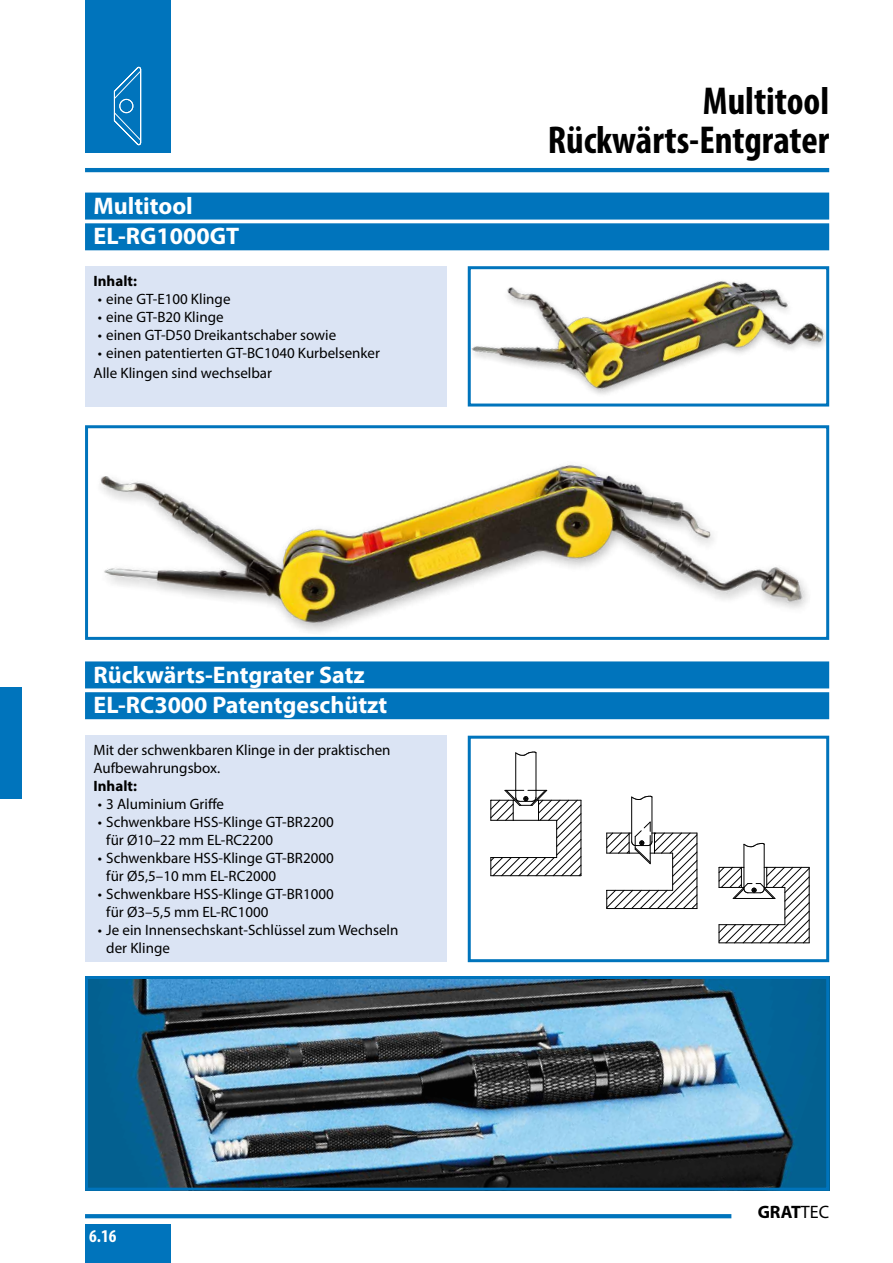
<style>
.page{position:relative;width:893px;height:1263px;background:#fff}
.page>*{position:absolute;margin:0;border:0;box-sizing:border-box;transform-origin:0 0}
.t1{font:700 condensed 39px/39px "Myriad Pro";color:#000;text-align:right}
.t2{font:700 24px/30.8px "Myriad Pro";color:#fff}
.t3{font:700 18px "Myriad Pro";color:#000}
.t4{font:700 condensed 18px "Myriad Pro";color:#fff}
.t5{font:15px/18px "Myriad Pro";color:#000}
.t6{font:700 15px "Myriad Pro";color:#000}
.s1{font-weight:400}
</style>
<div class="page">
<hr style="left:85px;top:168px;width:744px;height:4px;background:#0074bc">
<svg style="left:85px;top:1214px;width:646px;height:4px;fill:#0074bc"></svg>
<div style="left:85px;top:0;width:85px;height:153px;background:#0074bc"></div>
<div style="left:85px;top:1225px;width:85px;height:38px;background:#0074bc"></div>
<div style="left:0;top:687px;width:21px;height:112px;background:#0074bc"></div>
<hr style="left:744px;top:844px;width:1px;height:45px;background:#000">
<hr style="left:764px;top:844px;width:1px;height:45px;background:#000">
<svg style="left:743px;top:843px;width:22px;height:4px"></svg>
<svg style="left:719px;top:867px;width:91px;height:76px"></svg>
<hr style="left:631px;top:797px;width:1px;height:44px;background:#000">
<hr style="left:652px;top:797px;width:1px;height:44px;background:#000">
<svg style="left:631px;top:796px;width:21px;height:4px"></svg>
<hr style="left:697px;top:833px;width:1px;height:75px;background:#000">
<svg style="left:606px;top:822px;width:91px;height:87px"></svg>
<hr style="left:581px;top:800px;width:1px;height:76px;background:#000">
<hr style="left:515px;top:753px;width:1px;height:44px;background:#000">
<hr style="left:536px;top:753px;width:1px;height:44px;background:#000">
<svg style="left:515px;top:752px;width:21px;height:4px"></svg>
<svg style="left:490px;top:789px;width:91px;height:87px"></svg>
<div style="left:468px;top:736px;width:361px;height:226px;border:3px solid #0074bc"></div>
<img style="left:100px;top:464px;width:707px;height:168px">
<div style="left:85px;top:425px;width:744px;height:215px;border:3px solid #0074bc"></div>
<img style="left:89px;top:980px;width:736px;height:206px">
<div style="left:85px;top:976px;width:744px;height:214px;border:3px solid #0074bc"></div>
<div style="left:85px;top:266px;width:361px;height:141px;background:#dbe4f4"></div>
<div style="left:85px;top:735px;width:361px;height:226px;background:#dbe4f4"></div>
<div style="left:85px;top:193px;width:744px;height:27px;background:#0074bc"></div>
<div style="left:85px;top:223px;width:744px;height:27px;background:#0074bc"></div>
<div style="left:85px;top:661px;width:744px;height:27px;background:#0074bc"></div>
<div style="left:85px;top:692px;width:744px;height:27px;background:#0074bc"></div>
<svg style="left:113px;top:66px;width:29px;height:80px"></svg>
<div style="left:119px;top:99px;width:14px;height:14px;border:1px solid #fff;border-radius:50%"></div>
<img style="left:472px;top:281px;width:353px;height:113px">
<div style="left:468px;top:266px;width:361px;height:140px;border:3px solid #0074bc"></div>
<h2 class="t2" style="left:94px;top:189px;width:147px">Multitool<br>EL-RG1000GT</h2>
<p class="t6" style="left:94px;top:271px;width:45px">Inhalt:</p>
<p class="t5" style="left:98px;top:290px;width:134px">• eine GT-E100 Klinge</p>
<p class="t5" style="left:98px;top:308px;width:127px">• eine GT-B20 Klinge</p>
<p class="t5" style="left:98px;top:326px;width:240px">• einen GT-D50 Dreikantschaber sowie</p>
<p class="t5" style="left:94px;top:343px;width:288px;line-height:20.1px">• einen patentierten GT-BC1040 Kurbelsenker<br>Alle Klingen sind wechselbar</p>
<h2 class="t2" style="left:94px;top:658px;width:295px">Rückwärts-Entgrater Satz<br>EL-RC3000 Patentgeschützt</h2>
<p class="t5" style="left:94px;top:740px;width:299px">Mit der schwenkbaren Klinge in der praktischen<br>Aufbewahrungsbox.</p>
<p class="t6" style="left:94px;top:776px;width:45px">Inhalt:</p>
<p class="t5" style="left:98px;top:794px;width:128px">• 3 Aluminium Griffe</p>
<p class="t5" style="left:106px;top:812px;width:229px;text-indent:-9px">• Schwenkbare HSS-Klinge GT-BR2200 für Ø10–22 mm EL-RC2200</p>
<p class="t5" style="left:106px;top:848px;width:229px;text-indent:-9px">• Schwenkbare HSS-Klinge GT-BR2000 für Ø5,5–10 mm EL-RC2000</p>
<p class="t5" style="left:106px;top:884px;width:229px;text-indent:-9px">• Schwenkbare HSS-Klinge GT-BR1000 für Ø3–5,5 mm EL-RC1000</p>
<p class="t5" style="left:106px;top:920px;width:294px;text-indent:-9px">• Je ein Innensechskant-Schlüssel zum Wechseln der Klinge</p>
<p class="t4" style="left:89px;top:1224px;width:29px">6.16</p>
<h1 class="t1" style="left:548px;top:81px;width:283px">Multitool<br>Rückwärts-Entgrater</h1>
<p class="t3" style="left:758px;top:1200px;width:73px">GRAT<span class="s1">TEC</span></p>
</div>
